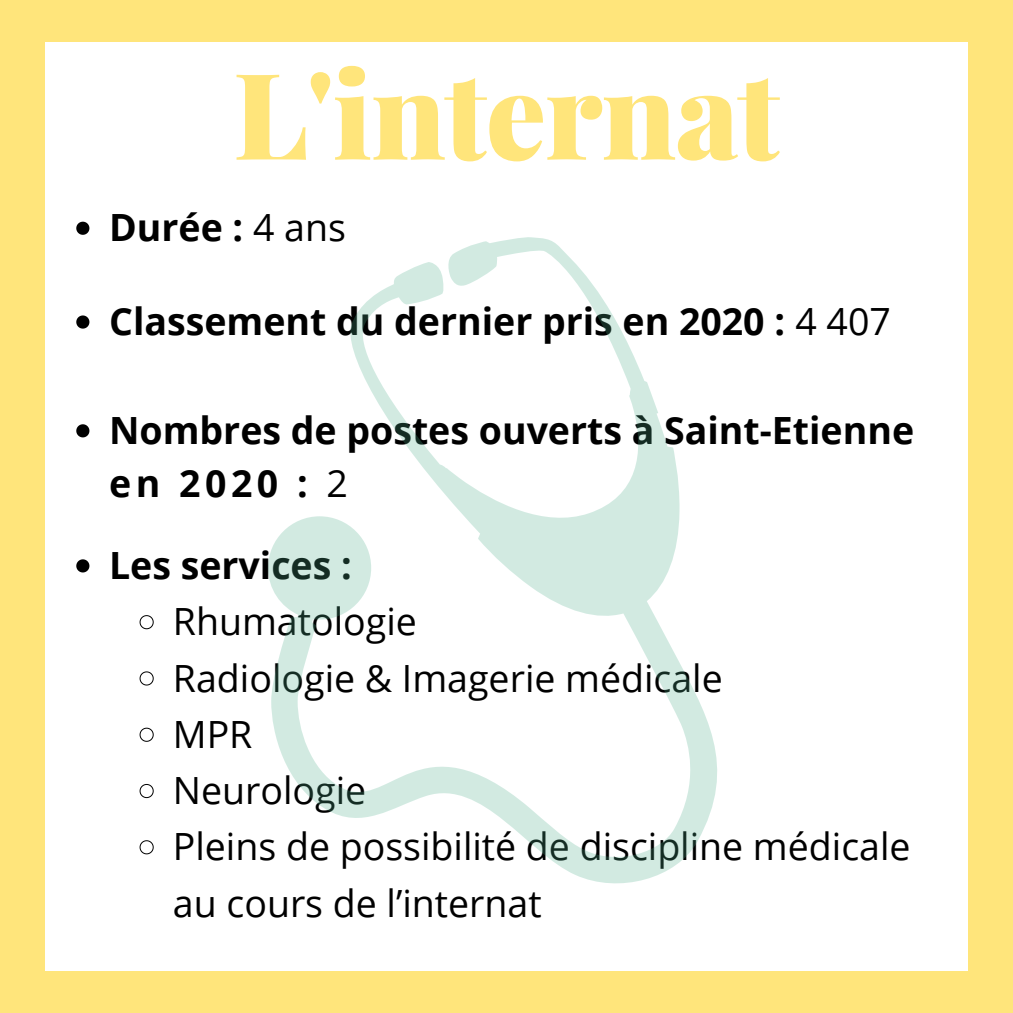
<style>
.page{position:relative;width:1013px;height:1013px;background:#fff}
.page>*{position:absolute;margin:0;border:0;box-sizing:border-box;transform-origin:0 0}
.t1{font:900 120px "Playfair Display";letter-spacing:-.01em;color:#ffe57b}
.t2{font:37.5px/56.2px "Open Sans";color:#000}
.t3{font:700 37.5px "Open Sans";color:#000}
.s1{font-weight:400}
</style>
<div class="page">
<div style="left:0;top:0;width:1012px;height:1012px;background:#ffe57b"></div>
<div style="left:45px;top:42px;width:922px;height:928px;background:#fff"></div>
<svg style="left:76px;top:222px;width:13px;height:13px"></svg>
<svg style="left:76px;top:315px;width:13px;height:13px"></svg>
<svg style="left:76px;top:559px;width:13px;height:13px"></svg>
<svg style="left:139px;top:615px;width:15px;height:15px"></svg>
<svg style="left:139px;top:671px;width:15px;height:15px"></svg>
<svg style="left:139px;top:727px;width:15px;height:15px"></svg>
<svg style="left:139px;top:784px;width:15px;height:14px"></svg>
<svg style="left:139px;top:840px;width:15px;height:15px"></svg>
<svg style="left:76px;top:424px;width:13px;height:13px"></svg>
<svg style="left:268px;top:237px;width:449px;height:646px"></svg>
<p class="t1" style="left:233px;top:30px;width:548px">L'internat</p>
<p class="t3" style="left:109px;top:201px;width:238px">Durée : <span class="s1">4 ans</span></p>
<p class="t3" style="left:109px;top:295px;width:783px">Classement du dernier pris en 2020 : <span class="s1">4 407</span></p>
<p class="t3" style="left:109px;top:404px;width:806px">Nombres de postes ouverts à Saint-Etienne</p>
<p class="t3" style="left:109px;top:456px;width:240px">en 2020 : <span class="s1">2</span></p>
<p class="t3" style="left:109px;top:539px;width:244px">Les services :</p>
<p class="t2" style="left:173px;top:592px;width:245px">Rhumatologie</p>
<p class="t2" style="left:173px;top:649px;width:551px">Radiologie &amp; Imagerie médicale</p>
<p class="t2" style="left:173px;top:705px;width:81px">MPR</p>
<p class="t2" style="left:173px;top:761px;width:195px">Neurologie</p>
<p class="t2" style="left:173px;top:817px;width:739px">Pleins de possibilité de discipline médicale au cours de l’internat</p>
</div>
